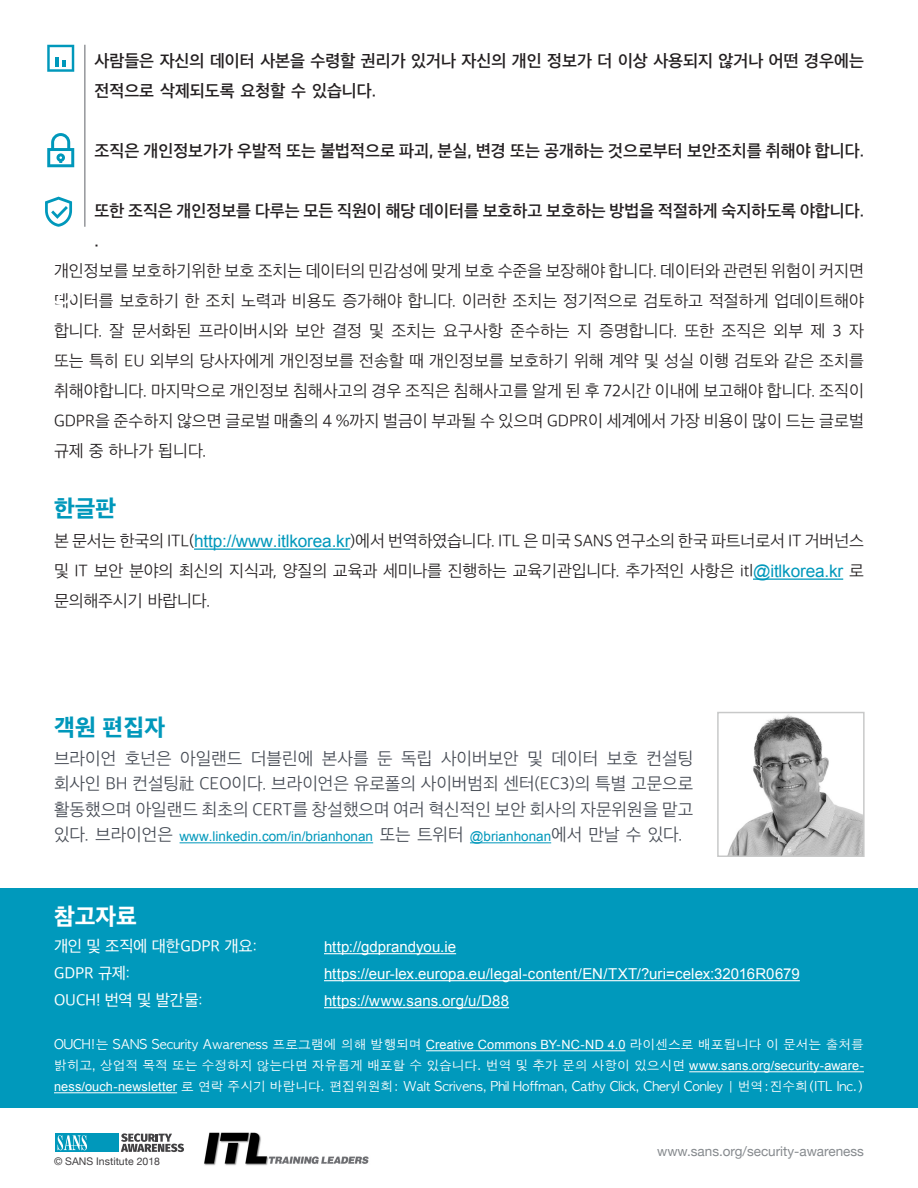
<style>
.page{position:relative;width:918px;height:1188px;background:#fff}
.page>*{position:absolute;margin:0;border:0;box-sizing:border-box;transform-origin:0 0}
.MainText{font:800 24px "Apple SD Gothic Neo";letter-spacing:.01em;color:#0098bb}
.t1{font:800 24px "Apple SD Gothic Neo";color:#fff}
.MainText-2{font:300 18px "Apple SD Gothic Neo";color:#464b54}
.MainText-3{font:300 17.25px/30px "Apple SD Gothic Neo";letter-spacing:-.005em;color:#231f20;text-align:justify}
.indents{font:600 17.25px/30px "Apple SD Gothic Neo";color:#231f20}
.t2{font:16.5px "Apple SD Gothic Neo";letter-spacing:-.01em;color:#fff}
.t3{font:15px "Arial";letter-spacing:.005em;color:#fff}
.MainText-4{font:13.5px "Arial";color:#0098bb}
.t4{font:13.5px "Helvetica Neue";color:#868a8e}
.t5{font:12.75px "Apple Gothic";color:#fff}
.t6{font:10.5px "Helvetica Neue";color:#413f41}
.s1{font-family:"Arial";font-weight:400;color:#0098bb}
.s2{font-family:"Apple SD Gothic Neo";font-weight:300;font-size:18px;color:#464b54}
.s3{font-family:"Arial"}
</style>
<div class="page">
<div style="left:0;top:889px;width:918px;height:219px;background:#0099bc"></div>
<hr style="left:194px;top:549px;width:156px;height:1px;background:#0098bb">
<hr style="left:753px;top:579px;width:90px;height:1px;background:#0098bb">
<hr style="left:426px;top:1050px;width:199px;height:1px;background:#fff">
<hr style="left:689px;top:1071px;width:175px;height:1px;background:#fff">
<hr style="left:54px;top:1092px;width:123px;height:1px;background:#fff">
<hr style="left:324px;top:953px;width:132px;height:1px;background:#fff">
<hr style="left:324px;top:980px;width:476px;height:1px;background:#fff">
<hr style="left:324px;top:1007px;width:185px;height:1px;background:#fff">
<svg style="left:121px;top:1133px;width:63px;height:19px"></svg>
<div style="left:56px;top:1133px;width:63px;height:19px;background:#0098bb"></div>
<svg style="left:58px;top:1135px;width:29px;height:15px"></svg>
<img style="left:204px;top:1132px;width:165px;height:34px">
<hr style="left:180px;top:842px;width:193px;height:1px;background:#0098bb">
<hr style="left:470px;top:842px;width:81px;height:1px;background:#0098bb">
<img style="left:728px;top:715px;width:134px;height:139px">
<div style="left:717px;top:712px;width:148px;height:145px;border:2px solid #c8c9c9"></div>
<svg style="left:45px;top:197px;width:27px;height:30px"></svg>
<svg style="left:47px;top:133px;width:27px;height:34px"></svg>
<hr style="left:85px;top:45px;width:1px;height:182px;background:#5f6369">
<svg style="left:47px;top:45px;width:27px;height:27px"></svg>
<p class="indents" style="left:94px;top:47px;width:771px">사람들은 자신의 데이터 사본을 수령할 권리가 있거나 자신의 개인 정보가 더 이상 사용되지 않거나 어떤 경우에는 전적으로 삭제되도록 요청할 수 있습니다.</p>
<p class="indents" style="left:94px;top:137px;width:771px">조직은 개인정보가가 우발적 또는 불법적으로 파괴, 분실, 변경 또는 공개하는 것으로부터 보안조치를 취해야 합니다.</p>
<p class="indents" style="left:94px;top:197px;width:771px">또한 조직은 개인정보를 다루는 모든 직원이 해당 데이터를 보호하고 보호하는 방법을 적절하게 숙지하도록 야합니다.</p>
<p class="indents" style="left:94px;top:227px;width:6px">.</p>
<p class="MainText-3" style="left:54px;top:257px;width:812px">개인정보를 보호하기위한 보호 조치는 데이터의 민감성에 맞게 보호 수준을 보장해야 합니다. 데이터와 관련된 위험이 커지면 데이터를 보호하기 한 조치 노력과 비용도 증가해야 합니다. 이러한 조치는 정기적으로 검토하고 적절하게 업데이트해야 합니다 잘. 문서화된 프라이버시와 보안 결정 및 조치는 요구사항 준수하는 지 증명합니다. 또한 조직은 외부 제 자3 또는 특히 EU 외부의 당사자에게 개인정보를 전송할 때 개인정보를 보호하기 위해 계약 및 성실 이행 검토와 같은 조치를 취해야합니다. 마지막으로 개인정보 침해사고의 경우 조직은 침해사고를 알게 된 후 72시간 이내에 보고해야 합니다. 조직이 GDPR을 준수하지 않으면 글로벌 매출의 %4 까지 벌금이 부과될 수 있으며 GDPR이 세계에서 가장 비용이 많이 드는 글로벌 규제 중 하나가 됩니다.</p>
<p class="MainText" style="left:54px;top:496px;width:64px">한글판</p>
<p class="MainText-3" style="left:54px;top:527px;width:812px">본 문서는 한국의 ITL(<span class="s1">http://www.itlkorea.kr</span>)에서 번역하였습니다. ITL 은 미국 SANS 연구소의 한국 파트너로서 IT 거버넌스 및 IT 보안 분야의 최신의 지식과, 양질의 교육과 세미나를 진행하는 교육기관입니다. 추가적인 사항은 itl<span class="s1">@itlkorea.kr</span> 로 문의해주시기 바랍니다.</p>
<p class="MainText" style="left:54px;top:715px;width:113px">객원 편집자</p>
<p class="MainText-2" style="left:54px;top:749px;width:64px">브라이언</p>
<p class="MainText-2" style="left:54px;top:774px;width:641px">회사인 BH 컨설팅社 CEO이다. 브라이언은 유로폴의 사이버범죄 센터(EC 의) 3 특별 고문으로</p>
<p class="MainText-2" style="left:54px;top:800px;width:641px">활동했으며 아일랜드 최초의 CERT를 창설했으며 여러 혁신적인 보안 회사의 자문위원을 맡고</p>
<p class="MainText-2" style="left:589px;top:825px;width:96px">만날 수 있다.</p>
<p class="MainText-2" style="left:125px;top:749px;width:48px">호넌은</p>
<p class="MainText-2" style="left:180px;top:749px;width:64px">아일랜드</p>
<p class="MainText-2" style="left:251px;top:749px;width:64px">더블린에</p>
<p class="MainText-2" style="left:322px;top:749px;width:48px">본사를</p>
<p class="MainText-2" style="left:401px;top:749px;width:33px">독립</p>
<p class="MainText-2" style="left:441px;top:749px;width:79px">사이버보안</p>
<p class="MainText-2" style="left:527px;top:749px;width:17px">및</p>
<p class="MainText-2" style="left:552px;top:749px;width:48px">데이터</p>
<p class="MainText-2" style="left:647px;top:749px;width:48px">컨설팅</p>
<p class="MainText-2" style="left:377px;top:749px;width:17px">둔</p>
<p class="MainText-2" style="left:607px;top:749px;width:33px">보호</p>
<p class="MainText-2" style="left:54px;top:825px;width:121px">있다. 브라이언은</p>
<p class="MainText-2" style="left:380px;top:825px;width:86px">또는 트위터</p>
<p class="MainText-4" style="left:470px;top:828px;width:114px">@brianhonan<span class="s2">에서</span></p>
<p class="MainText-4" style="left:180px;top:828px;width:195px">www.linkedin.com i n/ /brianhonan</p>
<p class="t1" style="left:54px;top:904px;width:85px">참고자료</p>
<p class="t2" style="left:54px;top:937px;width:205px">개인 및 조직에 대한GDPR 개요:</p>
<p class="t3" style="left:324px;top:937px;width:134px">http://gdprandyou i e.</p>
<p class="t2" style="left:54px;top:964px;width:78px">GDPR 규제:</p>
<p class="t3" style="left:324px;top:964px;width:477px">https://eur-lex.europa.eu/legal-content/EN/TXT ?/ uri=celex:32016R0679</p>
<p class="t2" style="left:54px;top:991px;width:150px">OUCH! 번역 및 발간물:</p>
<p class="t3" style="left:324px;top:991px;width:187px">https://www.sans. o r g D/u/ 8 8</p>
<p class="t5" style="left:54px;top:1038px;width:811px">OUCH 는! SANS Security Awareness 프로그램에 의해 발행되며 <span class="s3">Creative Commons BY-NC-ND 4.0</span> 라이센스로 배포됩니다 이 문서는 출처를</p>
<p class="t5" style="left:54px;top:1080px;width:811px"><span class="s3">ness/ouch-newsletter</span> 로 연락 주시기 바랍니다. 편집위원회: Walt Scrivens, Phil Hoffman, Cathy Click, Cheryl Conley | 번역:진수희(ITL Inc (.</p>
<p class="t5" style="left:54px;top:1059px;width:811px">밝히고, 상업적 목적 또는 수정하지 않는다면 자유롭게 배포할 수 있습니다. 번역 및 추가 문의 사항이 있으시면 <span class="s3">www.sans.org/security-aware-</span></p>
<p class="t6" style="left:54px;top:1154px;width:108px">© SANS Institute 2018</p>
<p class="t4" style="left:657px;top:1142px;width:208px">www.sans.org/security-awareness</p>
</div>
